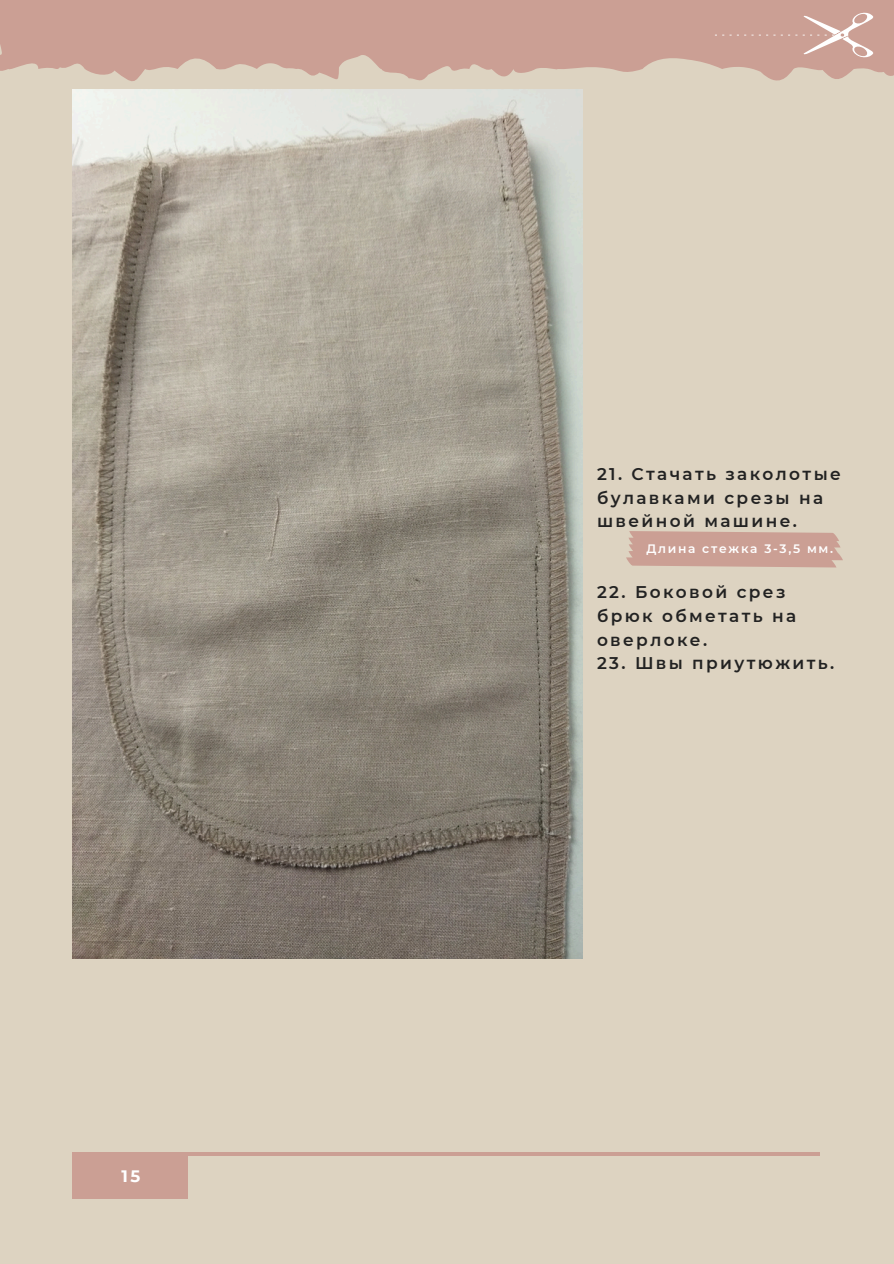
<style>
.page{position:relative;width:894px;height:1264px;background:#fff}
.page>*{position:absolute;margin:0;border:0;box-sizing:border-box;transform-origin:0 0}
.t1{font:600 16.95px/23.7px "Montserrat";letter-spacing:.14em;color:#222}
.t2{font:700 16.5px "Montserrat";color:#fff}
.t3{font:600 12.15px "Montserrat";letter-spacing:.14em;color:#fff}
</style>
<div class="page">
<div style="left:0;top:0;width:893px;height:1263px;background:#ddd3c1"></div>
<div style="left:72px;top:1152px;width:115px;height:46px;background:#cb9f94"></div>
<hr style="left:72px;top:1152px;width:747px;height:3px;background:#cb9f94">
<svg style="left:0;top:0;width:893px;height:81px;fill:#cb9f94"></svg>
<svg style="left:744px;top:12px;width:131px;height:46px;background:#d0a99f"></svg>
<svg style="left:722px;top:35px;width:16px;height:1px"></svg>
<img style="left:72px;top:89px;width:510px;height:869px">
<svg style="left:626px;top:531px;width:216px;height:36px;background:#cca397"></svg>
<p class="t2" style="left:121px;top:1166px;width:20px">15</p>
<p class="t1" style="left:597px;top:462px;width:245px">21. Стачать заколотые булавками срезы на швейной машине.</p>
<h1 class="t3" style="left:646px;top:541px;width:188px">Длина стежка 3-3,5 мм.</h1>
<h1 class="t1" style="left:597px;top:580px;width:201px">22. Боковой срез брюк обметать на оверлоке.</h1>
<h1 class="t1" style="left:597px;top:651px;width:239px">23. Швы приутюжить.</h1>
</div>
